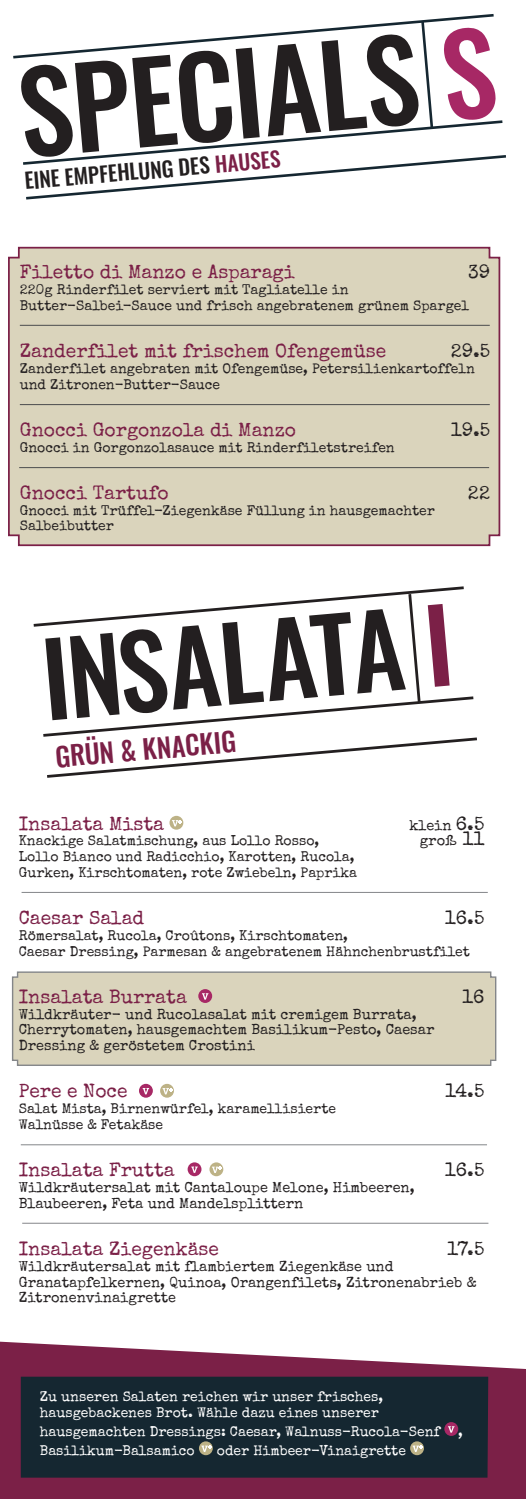
<style>
.page{position:relative;width:526px;height:1499px;background:#fff}
.page>*{position:absolute;margin:0;border:0;box-sizing:border-box;transform-origin:0 0}
.t1{font:110.95px "Oswald";color:#231f20}
.t2{font:100.98px "Oswald";color:#231f20}
.t3{font:26.6px "Oswald";color:#7b2047}
.t4{font:21.18px "Oswald";color:#231f20}
.t5{font:19.25px "Special Elite";color:#7b2047}
.t6{font:19.25px "Special Elite";color:#231f20}
.t7{font:14.53px/15.8px "Special Elite";color:#231f20}
.t8{font:14px/15.8px "Special Elite";color:#231f20}
.t9{font:14px/15.8px "Special Elite";color:#fff}
.s1{color:#a72865}
.s2{color:#7b2047}
.s3{font-size:19.25px}
</style>
<div class="page">
<div style="left:11px;top:971px;width:486px;height:95px;background:#dad4bc"></div>
<svg style="left:0;top:1341px;width:526px;height:158px;fill:#7b2047"></svg>
<div style="left:21px;top:1376px;width:467px;height:101px;background:#152731"></div>
<div style="left:444px;top:1422px;width:14px;height:14px;background:#a72865;border-radius:50%"></div>
<svg style="left:448px;top:1426px;width:6px;height:6px"></svg>
<div style="left:199px;top:1441px;width:14px;height:14px;background:#bdb286;border-radius:50%"></div>
<svg style="left:201px;top:1445px;width:10px;height:7px"></svg>
<div style="left:410px;top:1441px;width:14px;height:14px;background:#bdb286;border-radius:50%"></div>
<svg style="left:412px;top:1445px;width:10px;height:7px"></svg>
<div style="left:209px;top:1162px;width:14px;height:14px;background:#bdb286;border-radius:50%"></div>
<svg style="left:212px;top:1166px;width:10px;height:7px"></svg>
<div style="left:169px;top:816px;width:14px;height:14px;background:#bdb286;border-radius:50%"></div>
<svg style="left:172px;top:820px;width:10px;height:6px"></svg>
<div style="left:160px;top:1084px;width:14px;height:13px;background:#bdb286;border-radius:50%"></div>
<svg style="left:162px;top:1088px;width:10px;height:6px"></svg>
<div style="left:139px;top:1084px;width:14px;height:13px;background:#a72865;border-radius:50%"></div>
<svg style="left:143px;top:1088px;width:6px;height:6px"></svg>
<hr style="left:22px;top:892px;width:465px;height:1px;background:#848689">
<hr style="left:21px;top:1144px;width:466px;height:1px;background:#848689">
<div style="left:198px;top:989px;width:14px;height:14px;background:#a72865;border-radius:50%"></div>
<svg style="left:202px;top:993px;width:6px;height:6px"></svg>
<hr style="left:22px;top:1223px;width:466px;height:1px;background:#848689">
<div style="left:187px;top:1162px;width:14px;height:14px;background:#a72865;border-radius:50%"></div>
<svg style="left:191px;top:1166px;width:7px;height:7px"></svg>
<div style="left:8px;top:246px;width:493px;height:301px;background:#dad4bc"></div>
<hr style="left:20px;top:325px;width:469px;height:1px;background:#4b4c4d">
<hr style="left:20px;top:404px;width:469px;height:1px;background:#4b4c4d">
<svg style="left:33px;top:586px;width:444px;height:192px"></svg>
<hr style="left:19px;top:467px;width:470px;height:1px;background:#4b4c4d">
<svg style="left:13px;top:14px;width:493px;height:186px"></svg>
<h1 class="t1" style="left:11px;top:26px;width:480px;rotate:-5deg">SPECIALS <span class="s1">S</span></h1>
<h3 class="t4" style="left:23px;top:164px;width:258px;rotate:-5deg">EINE EMPFEHLUNG DES <span class="s2">HAUSES</span></h3>
<h3 class="t5" style="left:20px;top:265px;width:276px">Filetto di Manzo e Asparagi</h3>
<p class="t8" style="left:20px;top:283px;width:450px">220g Rinderfilet serviert mit Tagliatelle in<br>Butter-Salbei-Sauce und frisch angebratenem grünem Spargel</p>
<h3 class="t5" style="left:20px;top:343px;width:368px">Zanderfilet mit frischem Ofengemüse</h3>
<p class="t8" style="left:20px;top:362px;width:456px">Zanderfilet angebraten mit Ofengemüse, Petersilienkartoffeln und Zitronen-Butter-Sauce</p>
<h3 class="t5" style="left:20px;top:422px;width:278px">Gnocci Gorgonzola di Manzo</h3>
<p class="t8" style="left:20px;top:441px;width:376px">Gnocci in Gorgonzolasauce mit Rinderfiletstreifen</p>
<h3 class="t5" style="left:20px;top:485px;width:150px">Gnocci Tartufo</h3>
<p class="t8" style="left:20px;top:504px;width:416px">Gnocci mit Trüffel-Ziegenkäse Füllung in hausgemachter<br>Salbeibutter</p>
<h3 class="t6" style="left:468px;top:265px;width:23px">39</h3>
<h3 class="t6" style="left:450px;top:343px;width:41px">29.5</h3>
<h3 class="t6" style="left:450px;top:422px;width:41px">19.5</h3>
<h3 class="t6" style="left:468px;top:485px;width:24px">22</h3>
<h2 class="t2" style="left:35px;top:601px;width:413px;rotate:-5deg">INSALATA <span class="s2">I</span></h2>
<h3 class="t3" style="left:54px;top:736px;width:182px;rotate:-5deg">GRÜN &amp; KNACKIG</h3>
<h3 class="t5" style="left:19px;top:816px;width:147px">Insalata Mista</h3>
<p class="t8" style="left:19px;top:835px;width:340px">Knackige Salatmischung, aus Lollo Rosso,<br>Lollo Bianco und Radicchio, Karotten, Rucola,<br>Gurken, Kirschtomaten, rote Zwiebeln, Paprika</p>
<h3 class="t5" style="left:19px;top:910px;width:127px">Caesar Salad</h3>
<p class="t8" style="left:19px;top:929px;width:452px">Römersalat, Rucola, Croûtons, Kirschtomaten,<br>Caesar Dressing, Parmesan &amp; angebratenem Hähnchenbrustfilet</p>
<h3 class="t5" style="left:19px;top:989px;width:169px">Insalata Burrata</h3>
<p class="t7" style="left:19px;top:1008px;width:417px">Wildkräuter- und Rucolasalat mit cremigem Burrata,<br>Cherrytomaten, hausgemachtem Basilikum-Pesto, Caesar<br>Dressing &amp; geröstetem Crostini</p>
<h3 class="t5" style="left:19px;top:1084px;width:110px">Pere e Noce</h3>
<p class="t8" style="left:19px;top:1102px;width:319px">Salat Mista, Birnenwürfel, karamellisierte<br>Walnüsse &amp; Fetakäse</p>
<h3 class="t5" style="left:19px;top:1162px;width:157px">Insalata Frutta</h3>
<p class="t7" style="left:19px;top:1181px;width:397px">Wildkräutersalat mit Cantaloupe Melone, Himbeeren,<br>Blaubeeren, Feta und Mandelsplittern</p>
<h3 class="t5" style="left:19px;top:1241px;width:202px">Insalata Ziegenkäse</h3>
<p class="t7" style="left:19px;top:1260px;width:459px">Wildkräutersalat mit flambiertem Ziegenkäse und<br>Granatapfelkernen, Quinoa, Orangenfilets, Zitronenabrieb &amp;<br>Zitronenvinaigrette</p>
<p class="t7" style="left:409px;top:819px;width:76px;text-align:right">klein <span class="s3">6.5 </span>groß <span class="s3">11</span></p>
<h3 class="t6" style="left:445px;top:910px;width:41px">16.5</h3>
<h3 class="t6" style="left:462px;top:989px;width:24px">16</h3>
<h3 class="t6" style="left:445px;top:1084px;width:41px">14.5</h3>
<h3 class="t6" style="left:445px;top:1162px;width:41px">16.5</h3>
<h3 class="t6" style="left:447px;top:1241px;width:39px">17.5</h3>
<p class="t9" style="left:40px;top:1390px;width:345px">Zu unseren Salaten reichen wir unser frisches, hausgebackenes Brot. Wähle dazu eines unserer</p>
<p class="t9" style="left:40px;top:1425px;width:401px">hausgemachten Dressings: Caesar, Walnuss-Rucola-Senf</p>
<p class="t9" style="left:458px;top:1425px;width:6px">,</p>
<p class="t9" style="left:40px;top:1444px;width:156px">Basilikum-Balsamico</p>
<p class="t9" style="left:217px;top:1444px;width:190px">oder Himbeer-Vinaigrette</p>
</div>
